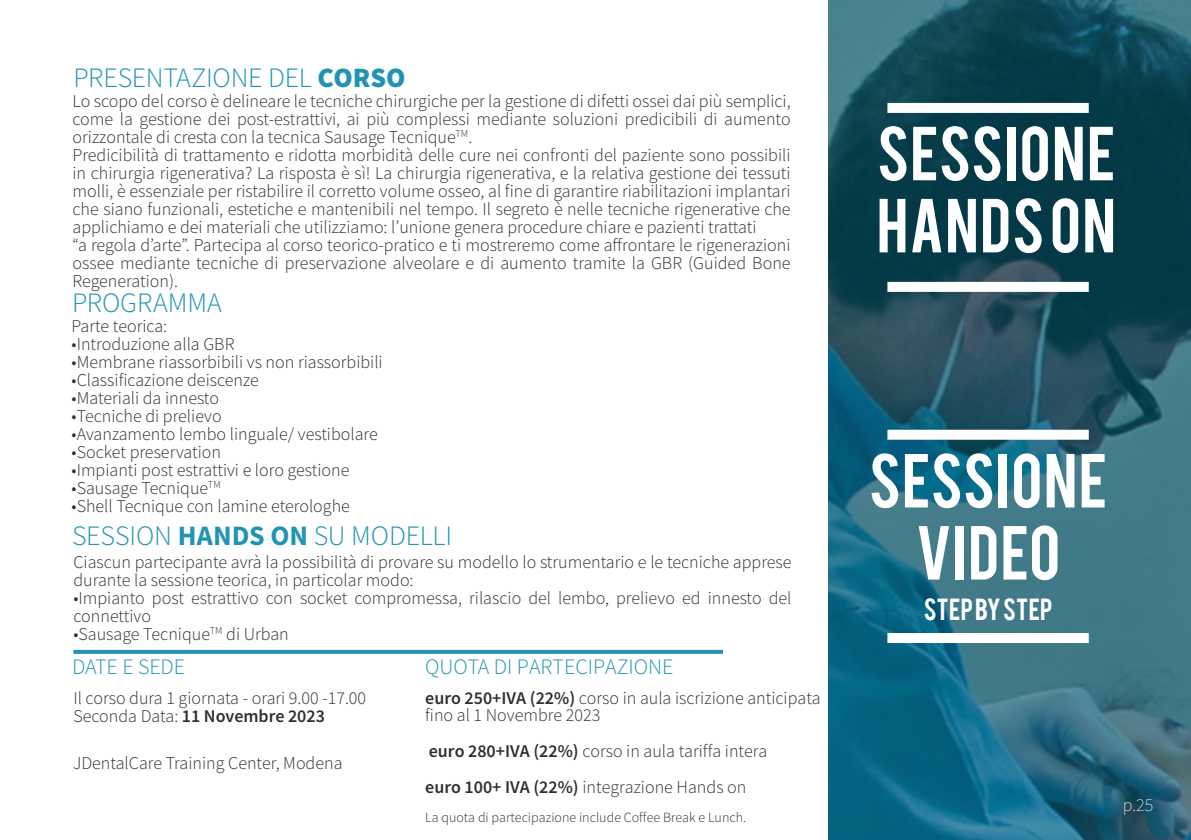
<style>
.page{position:relative;width:1191px;height:840px;background:#fff}
.page>*{position:absolute;margin:0;border:0;box-sizing:border-box;transform-origin:0 0}
.t1{font:60px "Bebas";letter-spacing:.02em;color:#fff}
.t2{font:300 28px "Source Sans Pro";letter-spacing:-.005em;color:#2094b2}
.t3{font:24px "Bebas";color:#fff}
.t4{font:300 22px "Source Sans Pro";color:#2094b2}
.t5{font:300 18px/18px "Source Sans Pro";color:#2c3032}
.t6{font:600 18px "Source Sans Pro";color:#2c3032}
.t7{font:200 18px "Source Sans Pro";color:#fff}
.t8{font:300 14px "Source Sans Pro";color:#2c3032}
.s1{font-weight:900}
.s2{font-weight:700}
.s3{font-weight:600}
.s4{font-weight:300}
</style>
<div class="page">
<svg style="left:828px;top:0;width:363px;height:839px;background:#1e5b6d"></svg>
<svg style="left:73px;top:649px;width:650px;height:4px;background:#50abc2"></svg>
<div style="left:887px;top:103px;width:201px;height:10px;background:#fff"></div>
<div style="left:887px;top:282px;width:201px;height:10px;background:#fff"></div>
<div style="left:887px;top:429px;width:201px;height:10px;background:#fff"></div>
<div style="left:887px;top:632px;width:201px;height:10px;background:#fff"></div>
<p class="t2" style="left:73px;top:61px;width:334px">PRESENTAZIONE DEL <span class="s1">CORSO</span></p>
<p class="t5" style="left:73px;top:92px;width:719px;text-align:justify">Lo scopo del corso è delineare le tecniche chirurgiche per la gestione di difetti ossei dai più semplici, come la gestione dei post-estrattivi, ai più complessi mediante soluzioni predicibili di aumento orizzontale di cresta con la tecnica Sausage Tecnique<sup>TM</sup>.</p>
<p class="t5" style="left:73px;top:146px;width:719px;text-align:justify">Predicibilità di trattamento e ridotta morbidità delle cure nei confronti del paziente sono possibili in chirurgia rigenerativa? La risposta è sì! La chirurgia rigenerativa, e la relativa gestione dei tessuti molli, è essenziale per ristabilire il corretto volume osseo, al fine di garantire riabilitazioni implantari che siano funzionali, estetiche e mantenibili nel tempo. Il segreto è nelle tecniche rigenerative che applichiamo e dei materiali che utilizziamo: l’unione genera procedure chiare e pazienti trattati</p>
<p class="t5" style="left:73px;top:236px;width:719px;text-align:justify">“a regola d’arte”. Partecipa al corso teorico-pratico e ti mostreremo come affrontare le rigenerazioni ossee mediante tecniche di preservazione alveolare e di aumento tramite la GBR (Guided Bone Regeneration).</p>
<p class="t2" style="left:72px;top:286px;width:151px">PROGRAMMA</p>
<p class="t5" style="left:72px;top:317px;width:97px">Parte teorica:</p>
<p class="t5" style="left:72px;top:335px;width:164px">•Introduzione alla GBR</p>
<p class="t5" style="left:72px;top:353px;width:313px">•Membrane riassorbibili vs non riassorbibili</p>
<p class="t5" style="left:72px;top:371px;width:189px">•Classificazione deiscenze</p>
<p class="t5" style="left:72px;top:389px;width:149px">•Materiali da innesto</p>
<p class="t5" style="left:72px;top:407px;width:152px">•Tecniche di prelievo</p>
<p class="t5" style="left:72px;top:425px;width:308px">•Avanzamento lembo linguale/ vestibolare</p>
<p class="t5" style="left:72px;top:443px;width:151px">•Socket preservation</p>
<p class="t5" style="left:72px;top:461px;width:279px">•Impianti post estrattivi e loro gestione</p>
<p class="t5" style="left:72px;top:479px;width:151px">•Sausage Tecnique<sup>TM</sup></p>
<p class="t5" style="left:72px;top:497px;width:280px">•Shell Tecnique con lamine eterologhe</p>
<p class="t2" style="left:72px;top:518px;width:382px">SESSION <span class="s2">HANDS ON</span> SU MODELLI</p>
<p class="t5" style="left:73px;top:553px;width:719px">Ciascun partecipante avrà la possibilità di provare su modello lo strumentario e le tecniche apprese durante la sessione teorica, in particolar modo:</p>
<p class="t5" style="left:73px;top:589px;width:719px">•Impianto post estrattivo con socket compromessa, rilascio del lembo, prelievo ed innesto del connettivo</p>
<p class="t5" style="left:73px;top:625px;width:217px">•Sausage Tecnique<sup>TM</sup> di Urban</p>
<p class="t4" style="left:72px;top:652px;width:115px">DATE E SEDE</p>
<p class="t4" style="left:425px;top:652px;width:250px">QUOTA DI PARTECIPAZIONE</p>
<p class="t5" style="left:425px;top:688px;width:397px;line-height:17.4px"><span class="s3">euro 250+IVA (22%)</span> corso in aula iscrizione anticipata fino al 1 Novembre 2023</p>
<p class="t5" style="left:425px;top:733px;width:344px;line-height:36px"><span class="s3">euro 280+IVA (22%)</span> corso in aula tariffa intera <span class="s3">euro 100+ IVA (22%)</span> integrazione Hands on</p>
<p class="t8" style="left:425px;top:808px;width:322px">La quota di partecipazione include Coffee Break e Lunch.</p>
<p class="t5" style="left:73px;top:688px;width:294px">Il corso dura 1 giornata - orari 9.00 -17.00</p>
<p class="t6" style="left:73px;top:703px;width:253px"><span class="s4">Seconda Data:</span> 11 Novembre 2023</p>
<p class="t5" style="left:73px;top:753px;width:271px">JDentalCare Training Center, Modena</p>
<p class="t1" style="left:877px;top:110px;width:240px">SESSIONE</p>
<p class="t1" style="left:876px;top:182px;width:240px">HANDS ON</p>
<p class="t1" style="left:868px;top:437px;width:240px">SESSIONE</p>
<p class="t1" style="left:916px;top:509px;width:146px">VIDEO</p>
<p class="t3" style="left:923px;top:591px;width:130px">STEP BY STEP</p>
<p class="t7" style="left:1123px;top:793px;width:32px">p.25</p>
</div>
